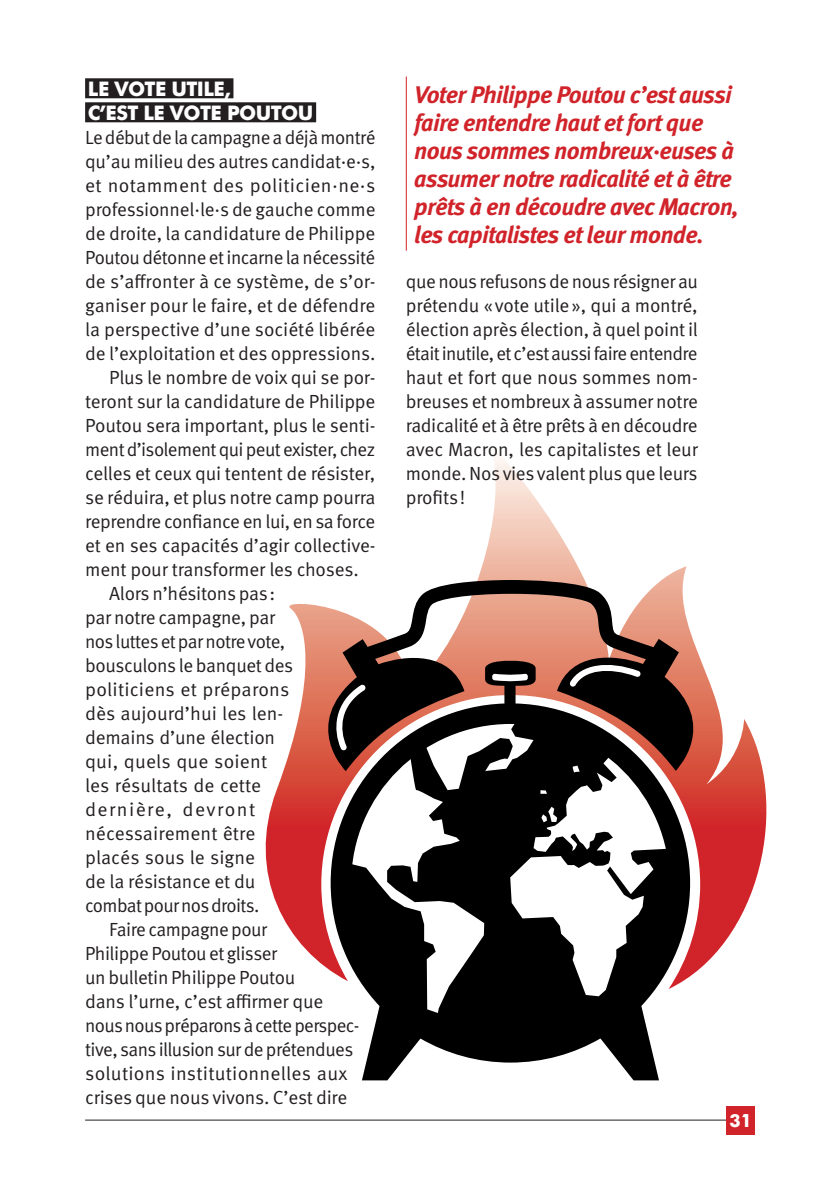
<style>
.page{position:relative;width:840px;height:1191px;background:#fff}
.page>*{position:absolute;margin:0;border:0;box-sizing:border-box;transform-origin:0 0}
.t1{font:italic 700 24px/28px "Meta Pro";letter-spacing:-.03em;color:#d1232a}
.t2{font:700 20px "Futura";color:#fff}
.t3{font:19px/24px "Meta Pro";letter-spacing:-.01em;color:#231f20;text-align:justify}
.t4{font:19px "Meta Pro";letter-spacing:-.03em;color:#231f20}
.t5{font:19px "Meta Pro";letter-spacing:.01em;color:#231f20}
.t6{font:19px "Meta Pro";letter-spacing:-.035em;color:#231f20}
.t7{font:19px "Meta Pro";letter-spacing:.02em;color:#231f20}
.t8{font:19px "Meta Pro";letter-spacing:.075em;color:#231f20}
.t9{font:700 18px "Futura";color:#fff}
</style>
<div class="page">
<hr style="left:85px;top:1119px;width:669px;height:1px;background:#231f20">
<div style="left:726px;top:1106px;width:28px;height:28px;background:#d1232a"></div>
<svg style="left:265px;top:458px;width:502px;height:519px"></svg>
<svg style="left:299px;top:580px;width:422px;height:191px"></svg>
<svg style="left:330px;top:660px;width:359px;height:420px;fill:#000001"></svg>
<svg style="left:492px;top:674px;width:35px;height:7px"></svg>
<svg style="left:333px;top:684px;width:32px;height:66px"></svg>
<svg style="left:569px;top:660px;width:71px;height:26px"></svg>
<div style="left:85px;top:78px;width:148px;height:20px;background:#231f20"></div>
<div style="left:85px;top:102px;width:231px;height:20px;background:#231f20"></div>
<hr style="left:405px;top:77px;width:1px;height:174px;background:#d1232a">
<p class="t2" style="left:88px;top:74px;width:41px">LE VOTE</p>
<p class="t2" style="left:171px;top:74px;width:12px">UTILE</p>
<p class="t2" style="left:224px;top:74px;width:8px">,</p>
<p class="t2" style="left:88px;top:98px;width:29px">C’EST</p>
<p class="t2" style="left:143px;top:98px;width:41px">LE VOTE</p>
<p class="t2" style="left:227px;top:98px;width:28px">POUTOU</p>
<p class="t4" style="left:85px;top:125px;width:291px">Le début de la campagne a déjà montré</p>
<p class="t3" style="left:85px;top:150px;width:292px">qu’au milieu des autres candidat·e·s,</p>
<p class="t7" style="left:85px;top:173px;width:292px">et notamment des politicien·ne·s</p>
<p class="t3" style="left:85px;top:198px;width:292px">professionnel·le·s de gauche comme</p>
<p class="t3" style="left:85px;top:222px;width:291px">de droite, la candidature de Philippe</p>
<p class="t3" style="left:85px;top:246px;width:291px">Poutou détonne et incarne la nécessité</p>
<p class="t3" style="left:85px;top:270px;width:291px">de s’affronter à ce système, de s’or-</p>
<p class="t3" style="left:85px;top:294px;width:291px">ganiser pour le faire, et de défendre</p>
<p class="t3" style="left:85px;top:318px;width:291px">la perspective d’une société libérée</p>
<p class="t3" style="left:85px;top:342px;width:292px">de l’exploitation et des oppressions.</p>
<p class="t3" style="left:109px;top:366px;width:267px">Plus le nombre de voix qui se por-</p>
<p class="t3" style="left:85px;top:390px;width:292px">teront sur la candidature de Philippe</p>
<p class="t3" style="left:85px;top:414px;width:292px">Poutou sera important, plus le senti-</p>
<p class="t4" style="left:85px;top:437px;width:291px">ment d’isolement qui peut exister, chez</p>
<p class="t3" style="left:85px;top:462px;width:291px">celles et ceux qui tentent de résister,</p>
<p class="t3" style="left:85px;top:486px;width:292px">se réduira, et plus notre camp pourra</p>
<p class="t3" style="left:85px;top:510px;width:291px">reprendre confiance en lui, en sa force</p>
<p class="t3" style="left:85px;top:534px;width:292px">et en ses capacités d’agir collective-</p>
<p class="t3" style="left:85px;top:558px;width:275px">ment pour transformer les choses.</p>
<p class="t3" style="left:109px;top:582px;width:168px">Alors n’hésitons pas:</p>
<p class="t3" style="left:85px;top:606px;width:192px">par notre campagne, par</p>
<p class="t4" style="left:85px;top:629px;width:201px">nos luttes et par notre vote,</p>
<p class="t3" style="left:85px;top:654px;width:209px">bousculons le banquet des</p>
<p class="t5" style="left:85px;top:677px;width:206px">politiciens et préparons</p>
<p class="t3" style="left:85px;top:702px;width:200px">dès aujourd’hui les len-</p>
<p class="t3" style="left:85px;top:726px;width:191px">demains d’une élection</p>
<p class="t5" style="left:85px;top:749px;width:183px">qui, quels que soient</p>
<p class="t3" style="left:85px;top:774px;width:177px">les résultats de cette</p>
<p class="t8" style="left:85px;top:797px;width:171px">dernière, devront</p>
<p class="t3" style="left:85px;top:822px;width:172px">nécessairement être</p>
<p class="t3" style="left:85px;top:846px;width:171px">placés sous le signe</p>
<p class="t3" style="left:85px;top:870px;width:171px">de la résistance et du</p>
<p class="t6" style="left:85px;top:893px;width:176px">combat pour nos droits.</p>
<p class="t3" style="left:109px;top:918px;width:159px">Faire campagne pour</p>
<p class="t3" style="left:85px;top:942px;width:193px">Philippe Poutou et glisser</p>
<p class="t3" style="left:85px;top:966px;width:212px">un bulletin Philippe Poutou</p>
<p class="t3" style="left:85px;top:990px;width:240px">dans l’urne, c’est affirmer que</p>
<p class="t6" style="left:85px;top:1013px;width:276px">nous nous préparons à cette perspec-</p>
<p class="t4" style="left:85px;top:1037px;width:269px">tive, sans illusion sur de prétendues</p>
<p class="t5" style="left:85px;top:1061px;width:264px">solutions institutionnelles aux</p>
<p class="t3" style="left:85px;top:1086px;width:264px">crises que nous vivons. C’est dire</p>
<p class="t1" style="left:414px;top:81px;width:326px">Voter Philippe Poutou c’est aussi faire entendre haut et fort que nous sommes nombreux·euses à assumer notre radicalité et à être prêts à en découdre avec Macron, les capitalistes et leur monde.</p>
<p class="t3" style="left:405px;top:270px;width:293px">que nous refusons de nous résigner au prétendu «vote utile», qui a montré, élection après élection, à quel point il était inutile, et c’est aussi faire entendre haut et fort que nous sommes nom&shy;breuses et nombreux à assumer notre radicalité et à être prêts à en découdre avec Macron, les capitalistes et leur monde. Nos vies valent plus que leurs profits!</p>
<p class="t9" style="left:729px;top:1107px;width:24px">31</p>
</div>
